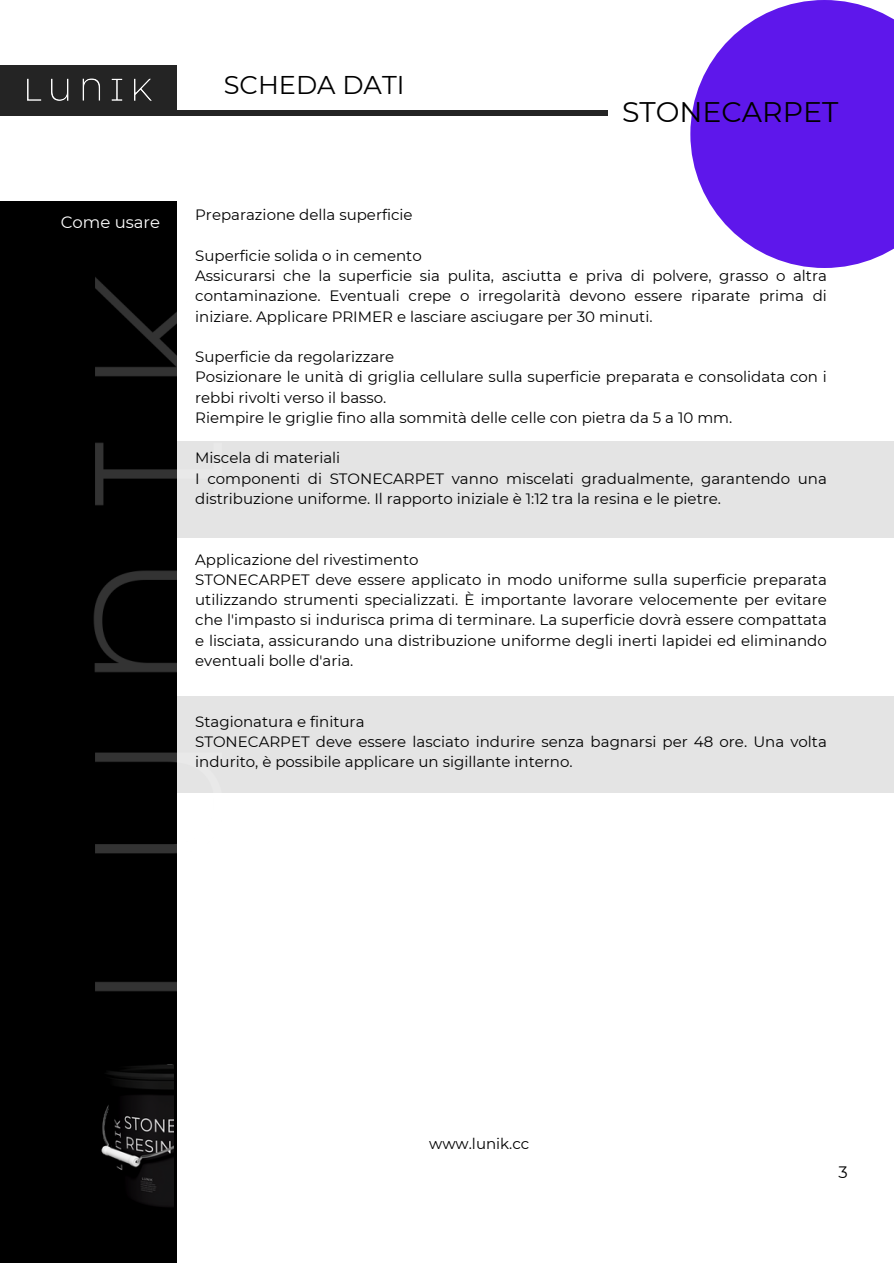
<style>
.page{position:relative;width:894px;height:1264px;background:#fff}
.page>*{position:absolute;margin:0;border:0;box-sizing:border-box;transform-origin:0 0}
.t1{font:28.35px "Montserrat";color:#000}
.t2{font:25.65px "Montserrat";color:#000}
.t3{font:16.5px "Montserrat";color:#fff}
.t4{font:16.5px "Montserrat";color:#000}
.t5{font:15px/20.2px "Montserrat";color:#000}
</style>
<div class="page">
<div style="left:175px;top:441px;width:718px;height:96px;background:#e4e4e4"></div>
<div style="left:0;top:201px;width:177px;height:1061px;background:#000"></div>
<div style="left:177px;top:695px;width:716px;height:97px;background:#e4e4e4"></div>
<div style="left:0;top:110px;width:607px;height:5px;background:#242424"></div>
<div style="left:0;top:66px;width:177px;height:47px;background:#242424"></div>
<img style="left:10px;top:65px;width:159px;height:51px">
<img style="left:93px;top:277px;width:336px;height:813px">
<img style="left:93px;top:1062px;width:80px;height:145px">
<svg style="left:690px;top:0;width:203px;height:268px;fill:#5e17eb"></svg>
<p class="t2" style="left:224px;top:69px;width:182px">SCHEDA DATI</p>
<p class="t1" style="left:622px;top:94px;width:217px">STONECARPET</p>
<p class="t3" style="left:61px;top:212px;width:101px">Come usare</p>
<p class="t5" style="left:195px;top:205px;width:219px">Preparazione della superficie</p>
<p class="t5" style="left:195px;top:245px;width:228px">Superficie solida o in cemento</p>
<p class="t5" style="left:195px;top:265px;width:633px;text-align:justify">Assicurarsi che la superficie sia pulita, asciutta e priva di polvere, grasso o altra contaminazione. Eventuali crepe o irregolarità devono essere riparate prima di iniziare. Applicare PRIMER e lasciare asciugare per 30 minuti.</p>
<p class="t5" style="left:195px;top:346px;width:200px">Superficie da regolarizzare</p>
<p class="t5" style="left:195px;top:367px;width:633px">Posizionare le unità di griglia cellulare sulla superficie preparata e consolidata con i rebbi rivolti verso il basso.</p>
<p class="t5" style="left:195px;top:407px;width:538px">Riempire le griglie fino alla sommità delle celle con pietra da 5 a 10 mm.</p>
<p class="t5" style="left:195px;top:448px;width:146px">Miscela di materiali</p>
<p class="t5" style="left:195px;top:468px;width:633px">I componenti di STONECARPET vanno miscelati gradualmente, garantendo una distribuzione uniforme. Il rapporto iniziale è 1:12 tra la resina e le pietre.</p>
<p class="t5" style="left:195px;top:549px;width:225px">Applicazione del rivestimento</p>
<p class="t5" style="left:195px;top:569px;width:633px;text-align:justify">STONECARPET deve essere applicato in modo uniforme sulla superficie preparata utilizzando strumenti specializzati. È importante lavorare velocemente per evitare che l'impasto si indurisca prima di terminare. La superficie dovrà essere compattata e lisciata, assicurando una distribuzione uniforme degli inerti lapidei ed eliminando eventuali bolle d'aria.</p>
<p class="t5" style="left:195px;top:711px;width:171px">Stagionatura e finitura</p>
<p class="t5" style="left:195px;top:731px;width:633px">STONECARPET deve essere lasciato indurire senza bagnarsi per 48 ore. Una volta indurito, è possibile applicare un sigillante interno.</p>
<p class="t5" style="left:429px;top:1133px;width:102px">www.lunik.cc</p>
<h1 class="t4" style="left:838px;top:1161px;width:11px">3</h1>
</div>
